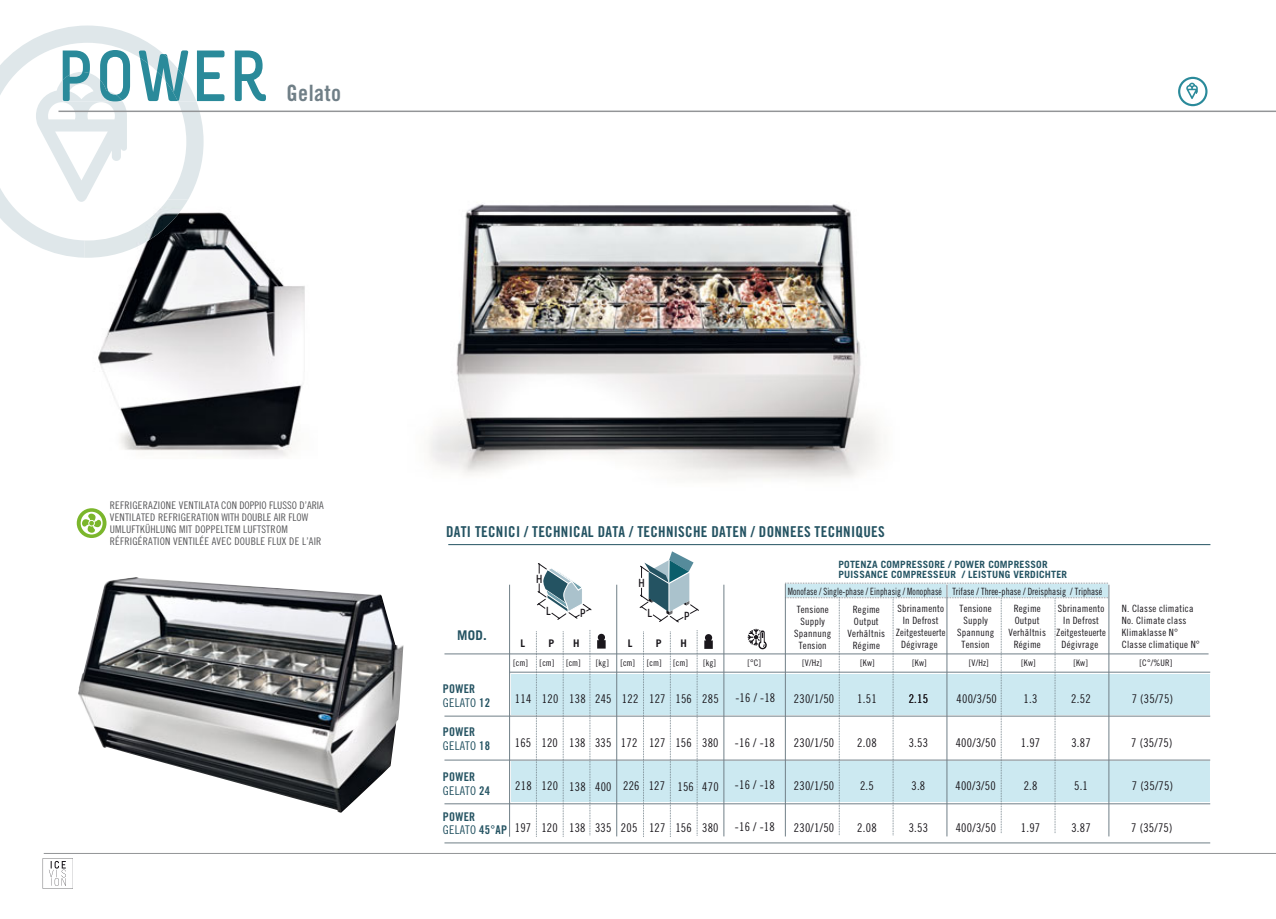
<style>
.page{position:relative;width:1276px;height:919px;background:#fff}
.page>*{position:absolute;margin:0;border:0;box-sizing:border-box;transform-origin:0 0}
.t1{font:700 72.15px "Melbourne";color:#2a8a9a}
.t2{font:22.5px "Trade Gothic Bold Cond Twenty";letter-spacing:.02em;color:#707f87}
.t3{font:15px "Trade Gothic Bold Cond Twenty";letter-spacing:.02em;color:#245362}
.t4{font:700 13.35px "Trade Gothic";color:#245362}
.t5{font:12px "Trade Gothic Cond Eighteen";letter-spacing:.02em;color:#1a171c}
.t6{font:12px "Trade Gothic Cond Eighteen";letter-spacing:.02em;color:#245362}
.t7{font:12px "Trade Gothic Bold Cond Twenty";letter-spacing:.02em;color:#245362}
.t8{font:700 11.7px "Melbourne";color:#1a171c}
.t9{font:10.5px/12px "Trade Gothic Cond Eighteen";letter-spacing:.02em;color:#58585a}
.t10{font:700 10.5px "Trade Gothic";color:#1a171c}
.t11{font:10.05px/12px "Trade Gothic Cond Eighteen";letter-spacing:.02em;color:#1a171c;text-align:center}
.t12{font:10.05px "Trade Gothic Cond Eighteen";letter-spacing:.02em;color:#1a171c;scale:.87 1}
.t13{font:700 10.05px/10.1px "Trade Gothic";letter-spacing:.02em;color:#245362}
.t14{font:9px "Trade Gothic Cond Eighteen";letter-spacing:.02em;color:#1a171c}
.s1{font-family:"Trade Gothic Bold Cond Twenty"}
</style>
<div class="page">
<div style="left:948px;top:584px;width:159px;height:13px;background:#cce9f1"></div>
<div style="left:786px;top:584px;width:159px;height:13px;background:#cce9f1"></div>
<img style="left:429px;top:203px;width:452px;height:277px">
<img style="left:78px;top:577px;width:325px;height:235px">
<img style="left:98px;top:212px;width:207px;height:245px">
<hr style="left:44px;top:853px;width:1232px;height:1px;background:#939597">
<svg style="left:0;top:26px;width:204px;height:232px"></svg>
<svg style="left:43px;top:858px;width:30px;height:30px"></svg>
<hr style="left:58px;top:110px;width:1218px;height:2px;background:#939597">
<svg style="left:1178px;top:77px;width:29px;height:29px"></svg>
<div style="left:511px;top:761px;width:699px;height:41px;background:#cce9f1"></div>
<div style="left:511px;top:673px;width:699px;height:41px;background:#cce9f1"></div>
<svg style="left:589px;top:630px;width:1px;height:206px"></svg>
<hr style="left:444px;top:653px;width:764px;height:1px;background:#707f87">
<hr style="left:444px;top:715px;width:766px;height:1px;background:#707f87">
<hr style="left:444px;top:759px;width:766px;height:1px;background:#707f87">
<hr style="left:444px;top:803px;width:766px;height:1px;background:#707f87">
<hr style="left:509px;top:584px;width:1px;height:252px;background:#707f87">
<svg style="left:536px;top:631px;width:1px;height:206px"></svg>
<svg style="left:563px;top:631px;width:1px;height:206px"></svg>
<hr style="left:616px;top:584px;width:1px;height:252px;background:#707f87">
<svg style="left:597px;top:633px;width:8px;height:15px"></svg>
<svg style="left:697px;top:630px;width:1px;height:205px"></svg>
<svg style="left:643px;top:631px;width:1px;height:206px"></svg>
<svg style="left:670px;top:631px;width:1px;height:206px"></svg>
<hr style="left:723px;top:584px;width:1px;height:252px;background:#707f87">
<hr style="left:785px;top:583px;width:1px;height:253px;background:#707f87">
<hr style="left:946px;top:584px;width:1px;height:252px;background:#707f87">
<svg style="left:704px;top:634px;width:9px;height:14px"></svg>
<svg style="left:747px;top:628px;width:20px;height:21px"></svg>
<hr style="left:1108px;top:584px;width:1px;height:252px;background:#707f87">
<svg style="left:785px;top:597px;width:324px;height:238px"></svg>
<svg style="left:785px;top:582px;width:323px;height:1px"></svg>
<hr style="left:509px;top:671px;width:701px;height:1px;background:#707f87">
<svg style="left:639px;top:551px;width:60px;height:71px"></svg>
<svg style="left:537px;top:563px;width:54px;height:57px"></svg>
<hr style="left:448px;top:544px;width:762px;height:1px;background:#245362">
<hr style="left:444px;top:842px;width:766px;height:1px;background:#707f87">
<svg style="left:77px;top:508px;width:29px;height:30px"></svg>
<h1 class="t1" style="left:56px;top:38px;width:214px">POWER</h1>
<h2 class="t2" style="left:286px;top:85px;width:56px">Gelato</h2>
<p class="t9" style="left:110px;top:500px;width:216px">REFRIGERAZIONE VENTILATA CON DOPPIO FLUSSO D’ARIA VENTILATED REFRIGERATION WITH DOUBLE AIR FLOW UMLUFTKÜHLUNG MIT DOPPELTEM LUFTSTROM RÉFRIGÉRATION VENTILÉE AVEC DOUBLE FLUX DE L’AIR</p>
<p class="t3" style="left:446px;top:526px;width:440px">DATI TECNICI / TECHNICAL DATA / TECHNISCHE DATEN / DONNEES TECHNIQUES</p>
<p class="t4" style="left:457px;top:630px;width:31px">MOD.</p>
<p class="t7" style="left:443px;top:684px;width:34px">POWER</p>
<p class="t6" style="left:443px;top:698px;width:49px">GELATO <span class="s1">12</span></p>
<p class="t7" style="left:443px;top:727px;width:34px">POWER</p>
<p class="t6" style="left:443px;top:741px;width:49px">GELATO <span class="s1">18</span></p>
<p class="t7" style="left:443px;top:772px;width:34px">POWER</p>
<p class="t6" style="left:443px;top:786px;width:49px">GELATO <span class="s1">24</span></p>
<p class="t8" style="left:536px;top:572px;width:8px">H</p>
<p class="t8" style="left:638px;top:576px;width:8px">H</p>
<p class="t13" style="left:838px;top:561px;width:230px">POTENZA COMPRESSORE / POWER COMPRESSOR<br>PUISSANCE COMPRESSEUR / LEISTUNG VERDICHTER</p>
<p class="t12" style="left:788px;top:588px;width:363px">Monofase / Single-phase / Einphasig / Monophasé Trifase / Three-phase / Dreisphasig / Triphasé</p>
<p class="t8" style="left:546px;top:604px;width:7px">L</p>
<p class="t8" style="left:580px;top:607px;width:8px">P</p>
<p class="t10" style="left:520px;top:639px;width:6px">L</p>
<p class="t10" style="left:548px;top:639px;width:7px">P</p>
<p class="t10" style="left:573px;top:639px;width:8px">H</p>
<p class="t14" style="left:513px;top:659px;width:16px">[cm]</p>
<p class="t14" style="left:539px;top:659px;width:16px">[cm]</p>
<p class="t14" style="left:566px;top:659px;width:16px">[cm]</p>
<p class="t14" style="left:596px;top:659px;width:15px">[kg]</p>
<p class="t11" style="left:896px;top:603px;width:51px">Sbrinamento<br>In Defrost<br>Zeitgesteuerte<br>Dégivrage</p>
<p class="t11" style="left:1056px;top:603px;width:51px">Sbrinamento<br>In Defrost<br>Zeitgesteuerte<br>Dégivrage</p>
<p class="t11" style="left:847px;top:604px;width:39px">Regime<br>Output<br>Verhältnis<br>Régime</p>
<p class="t11" style="left:1008px;top:603px;width:39px">Regime<br>Output<br>Verhältnis<br>Régime</p>
<p class="t11" style="left:794px;top:604px;width:39px">Tensione<br>Supply<br>Spannung<br>Tension</p>
<p class="t11" style="left:957px;top:603px;width:39px">Tensione<br>Supply<br>Spannung<br>Tension</p>
<p class="t8" style="left:647px;top:607px;width:7px">L</p>
<p class="t8" style="left:684px;top:609px;width:8px">P</p>
<p class="t10" style="left:628px;top:639px;width:6px">L</p>
<p class="t10" style="left:656px;top:639px;width:7px">P</p>
<p class="t10" style="left:680px;top:639px;width:8px">H</p>
<p class="t14" style="left:620px;top:660px;width:16px">[cm]</p>
<p class="t14" style="left:647px;top:660px;width:16px">[cm]</p>
<p class="t14" style="left:673px;top:660px;width:16px">[cm]</p>
<p class="t14" style="left:703px;top:660px;width:15px">[kg]</p>
<p class="t14" style="left:747px;top:659px;width:15px">[°C]</p>
<p class="t14" style="left:802px;top:660px;width:21px">[V/Hz]</p>
<p class="t14" style="left:860px;top:659px;width:16px">[Kw]</p>
<p class="t14" style="left:912px;top:659px;width:16px">[Kw]</p>
<p class="t14" style="left:1021px;top:659px;width:16px">[Kw]</p>
<p class="t14" style="left:1073px;top:659px;width:16px">[Kw]</p>
<p class="t14" style="left:969px;top:659px;width:21px">[V/Hz]</p>
<p class="t11" style="left:1122px;top:603px;width:79px;text-align:left">N. Classe climatica<br>No. Climate class<br>Klimaklasse N°<br>Classe climatique N°</p>
<p class="t14" style="left:1139px;top:659px;width:34px">[C°/%UR]</p>
<p class="t5" style="left:595px;top:694px;width:18px">245</p>
<p class="t5" style="left:702px;top:694px;width:18px">285</p>
<p class="t5" style="left:735px;top:693px;width:41px">-16 / -18</p>
<p class="t5" style="left:735px;top:738px;width:41px">-16 / -18</p>
<p class="t5" style="left:735px;top:780px;width:41px">-16 / -18</p>
<p class="t5" style="left:515px;top:694px;width:72px">114 120 138</p>
<p class="t5" style="left:622px;top:694px;width:72px">122 127 156</p>
<p class="t5" style="left:569px;top:738px;width:18px">138</p>
<p class="t5" style="left:569px;top:782px;width:18px">138</p>
<p class="t5" style="left:515px;top:738px;width:45px">165 120</p>
<p class="t5" style="left:595px;top:738px;width:18px">335</p>
<p class="t5" style="left:702px;top:738px;width:18px">380</p>
<p class="t5" style="left:621px;top:738px;width:72px">172 127 156</p>
<p class="t5" style="left:515px;top:781px;width:44px">218 120</p>
<p class="t5" style="left:595px;top:782px;width:18px">400</p>
<p class="t5" style="left:702px;top:782px;width:18px">470</p>
<p class="t5" style="left:623px;top:781px;width:72px">226 127 156</p>
<p class="t5" style="left:794px;top:694px;width:42px">230/1/50</p>
<p class="t5" style="left:794px;top:738px;width:42px">230/1/50</p>
<p class="t5" style="left:794px;top:781px;width:42px">230/1/50</p>
<p class="t5" style="left:857px;top:694px;width:21px">1.51</p>
<p class="t5" style="left:908px;top:694px;width:21px">2.15</p>
<p class="t5" style="left:857px;top:738px;width:21px">2.08</p>
<p class="t5" style="left:908px;top:738px;width:21px">3.53</p>
<p class="t5" style="left:860px;top:781px;width:15px">2.5</p>
<p class="t5" style="left:911px;top:781px;width:15px">3.8</p>
<p class="t5" style="left:956px;top:694px;width:42px">400/3/50</p>
<p class="t5" style="left:1131px;top:694px;width:43px">7 (35/75)</p>
<p class="t5" style="left:1023px;top:694px;width:15px">1.3</p>
<p class="t5" style="left:1071px;top:694px;width:21px">2.52</p>
<p class="t5" style="left:1137px;top:694px;width:42px">+(32/60)</p>
<p class="t5" style="left:955px;top:738px;width:42px">400/3/50</p>
<p class="t5" style="left:1131px;top:738px;width:43px">7 (35/75)</p>
<p class="t5" style="left:1021px;top:738px;width:21px">1.97</p>
<p class="t5" style="left:1071px;top:738px;width:21px">3.87</p>
<p class="t5" style="left:955px;top:781px;width:42px">400/3/50</p>
<p class="t5" style="left:1132px;top:781px;width:43px">7 (35/75)</p>
<p class="t5" style="left:1023px;top:781px;width:15px">2.8</p>
<p class="t5" style="left:1074px;top:781px;width:15px">5.1</p>
<p class="t5" style="left:1137px;top:781px;width:42px">+(32/60)</p>
<p class="t7" style="left:443px;top:812px;width:34px">POWER</p>
<p class="t6" style="left:443px;top:825px;width:66px">GELATO <span class="s1">45°AP</span></p>
<p class="t5" style="left:621px;top:823px;width:72px">205 127 156</p>
<p class="t5" style="left:735px;top:822px;width:41px">-16 / -18</p>
<p class="t5" style="left:955px;top:823px;width:42px">400/3/50</p>
<p class="t5" style="left:1131px;top:823px;width:43px">7 (35/75)</p>
<p class="t5" style="left:515px;top:823px;width:98px">197 120 138 335</p>
<p class="t5" style="left:702px;top:823px;width:18px">380</p>
<p class="t5" style="left:1021px;top:823px;width:21px">1.97</p>
<p class="t5" style="left:1071px;top:823px;width:21px">3.87</p>
<p class="t5" style="left:794px;top:823px;width:42px">230/1/50</p>
<p class="t5" style="left:857px;top:823px;width:21px">2.08</p>
<p class="t5" style="left:908px;top:823px;width:21px">3.53</p>
</div>
